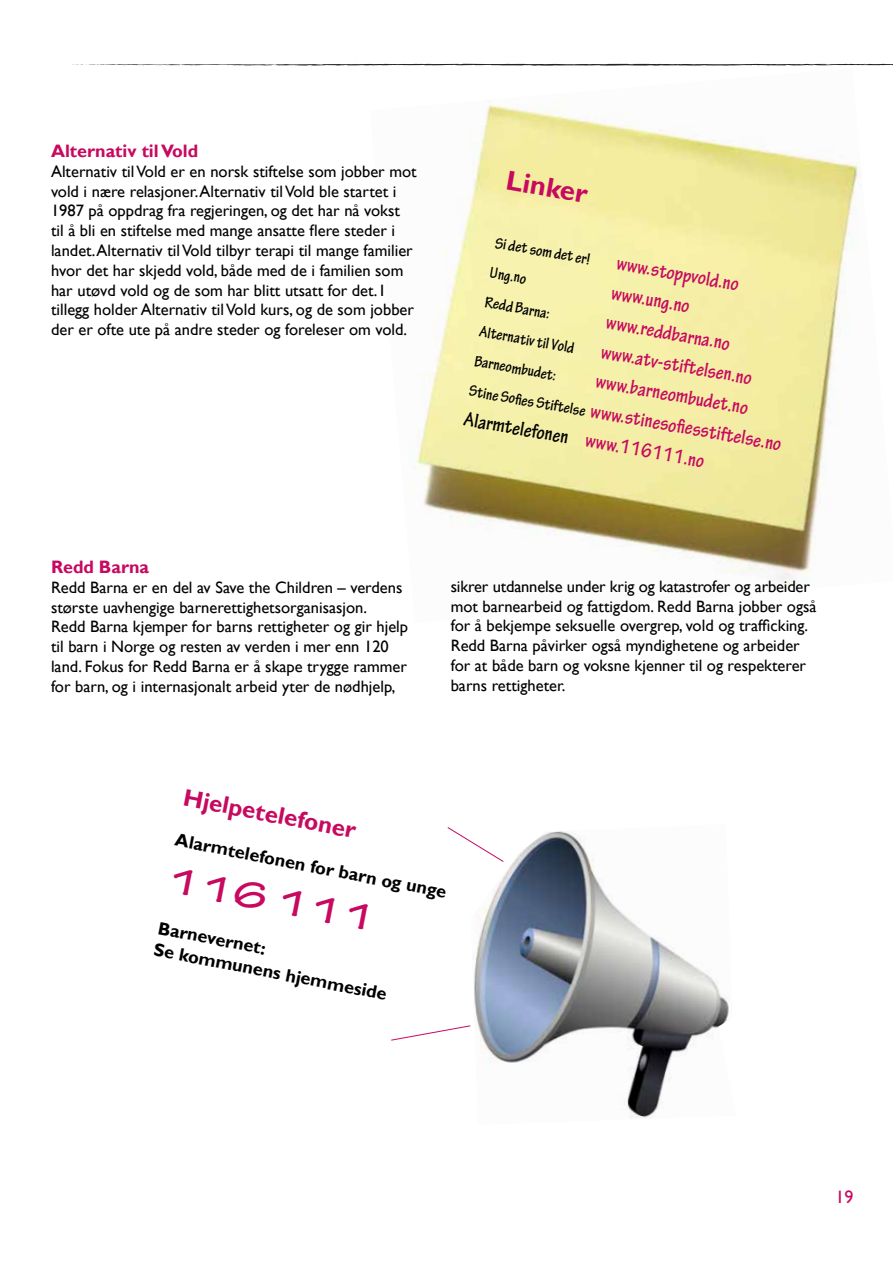
<style>
.page{position:relative;width:893px;height:1263px;background:#fff}
.page>*{position:absolute;margin:0;border:0;box-sizing:border-box;transform-origin:0 0}
.t1{font:700 expanded 39px "Tekton Pro";color:#c70960}
.t2{font:700 27.45px "Gill Sans";color:#c70960}
.t3{font:700 24px "Gill Sans";color:#c70960}
.t4{font:700 condensed 21px/30px "Tekton Pro";color:#c70960}
.t5{font:700 18px/21.6px "Gill Sans";color:#000}
.t6{font:700 18px "Gill Sans";color:#c70960}
.t7{font:18px "Gill Sans";color:#c70960}
.t8{font:16.5px/19.8px "Gill Sans";color:#000}
.t9{font:700 condensed 16.5px "Tekton Pro";color:#000}
.s1{font-size:16.5px;color:#000}
.s2{color:#000}
</style>
<div class="page">
<svg style="left:72px;top:64px;width:821px;height:2px;background:#908e8d"></svg>
<img style="left:415px;top:102px;width:444px;height:483px">
<img style="left:473px;top:831px;width:256px;height:287px">
<svg style="left:447px;top:827px;width:57px;height:35px"></svg>
<svg style="left:391px;top:1025px;width:80px;height:15px"></svg>
<p class="t6" style="left:51px;top:140px;width:149px">Alternativ til Vold</p>
<p class="t8" style="left:51px;top:162px;width:367px">Alternativ til Vold er en norsk stiftelse som jobber mot vold i nære relasjoner. Alternativ til Vold ble startet i 1987 på oppdrag fra regjeringen, og det har nå vokst til å bli en stiftelse med mange ansatte flere steder i landet. Alternativ til Vold tilbyr terapi til mange familier hvor det har skjedd vold, både med de i familien som har utøvd vold og de som har blitt utsatt for det. I tillegg holder Alternativ til Vold kurs, og de som jobber der er ofte ute på andre steder og foreleser om vold.</p>
<h2 class="t2" style="left:509px;top:163px;width:84px;rotate:10deg">Linker</h2>
<p class="t9" style="left:497px;top:233px;width:98px;rotate:10deg">Si det som det er!</p>
<p class="t4" style="left:619px;top:248px;width:126px;rotate:10deg">www.stoppvold.no</p>
<p class="t9" style="left:492px;top:263px;width:38px;rotate:10deg">Ung.no</p>
<p class="t4" style="left:614px;top:278px;width:81px;rotate:10deg">www.ung.no</p>
<p class="t9" style="left:487px;top:292px;width:67px;rotate:10deg">Redd Barna:</p>
<p class="t4" style="left:609px;top:307px;width:127px;rotate:10deg">www.reddbarna.no</p>
<p class="t9" style="left:481px;top:322px;width:97px;rotate:10deg">Alternativ til Vold</p>
<p class="t4" style="left:604px;top:337px;width:155px;rotate:10deg">www.atv-stiftelsen.no</p>
<p class="t9" style="left:476px;top:351px;width:84px;rotate:10deg">Barneombudet:</p>
<p class="t4" style="left:477px;top:345px;width:318px;text-indent:123px;rotate:10deg">www.barneombudet.no<br><span class="s1">Stine Sofi es Stiftelse</span> www.stinesofi esstiftelse.no<br><span class="s2">Alarmtelefonen</span> www.116111.no</p>
<p class="t6" style="left:51px;top:556px;width:100px">Redd Barna</p>
<p class="t8" style="left:51px;top:578px;width:359px">Redd Barna er en del av Save the Children – verdens største uavhengige barnerettighetsorganisasjon.<br>Redd Barna kjemper for barns rettigheter og gir hjelp til barn i Norge og resten av verden i mer enn 120 land. Fokus for Redd Barna er å skape trygge rammer for barn, og i internasjonalt arbeid yter de nødhjelp,</p>
<p class="t8" style="left:451px;top:577px;width:367px">sikrer utdannelse under krig og katastrofer og arbeider mot barnearbeid og fattigdom. Redd Barna jobber også for å bekjempe seksuelle overgrep, vold og trafficking.<br>Redd Barna påvirker også myndighetene og arbeider for at både barn og voksne kjenner til og respekterer barns rettigheter.</p>
<h3 class="t3" style="left:186px;top:782px;width:177px;rotate:11deg">Hjelpetelefoner</h3>
<p class="t5" style="left:177px;top:829px;width:277px;rotate:11deg">Alarmtelefonen for barn og unge</p>
<h1 class="t1" style="left:172px;top:856px;width:214px;rotate:11deg">116 111</h1>
<p class="t5" style="left:160px;top:918px;width:239px;rotate:11deg">Barnevernet:<br>Se kommunens hjemmeside</p>
<p class="t7" style="left:836px;top:1186px;width:19px">19</p>
</div>
